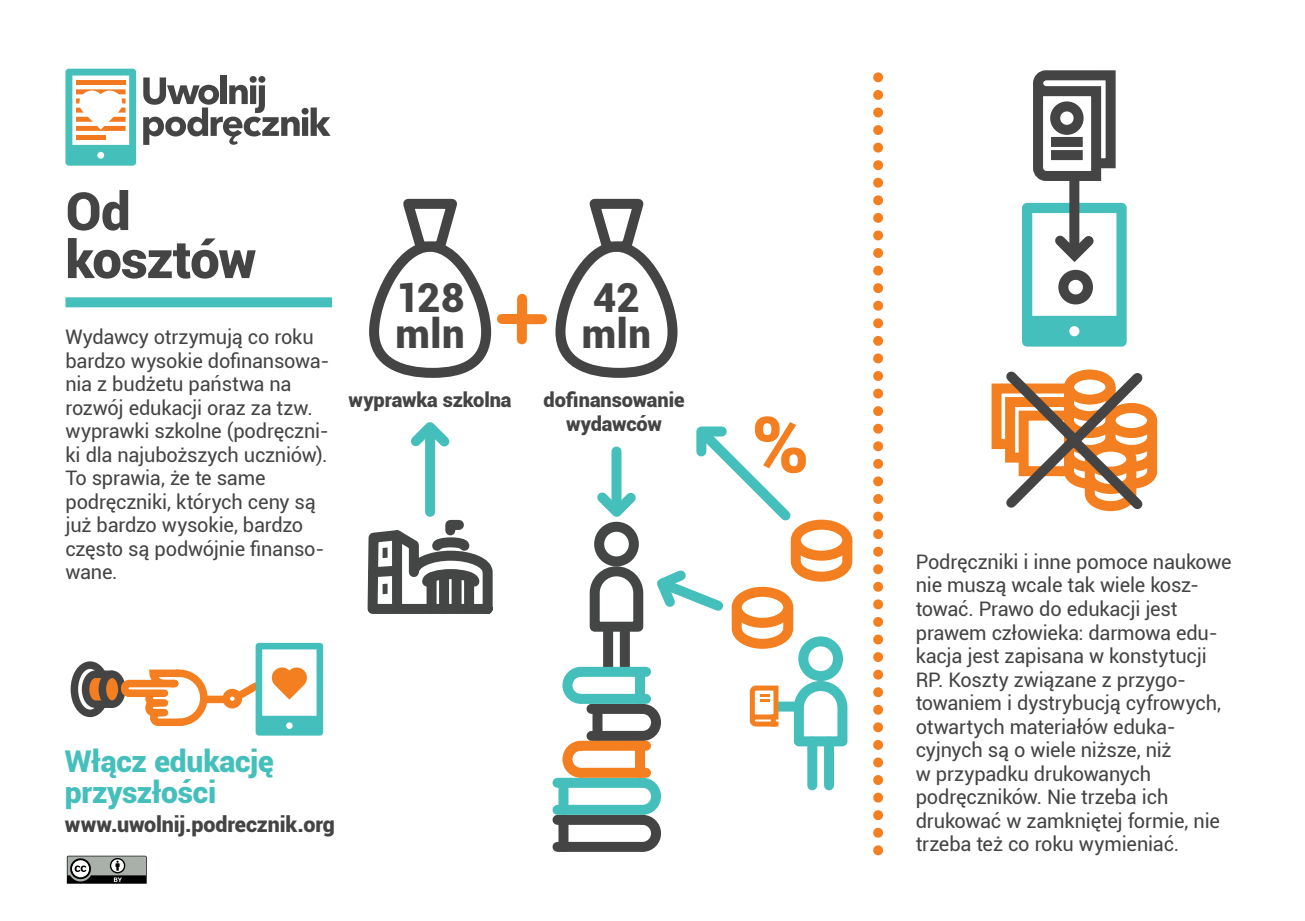
<style>
.page{position:relative;width:1305px;height:921px;background:#fff}
.page>*{position:absolute;margin:0;border:0;box-sizing:border-box;transform-origin:0 0}
.t1{font:900 52.5px/48px "Roboto";letter-spacing:-.025em;color:#444445}
.t2{font:900 40px/35.5px "Roboto";letter-spacing:.015em;color:#444445}
.t3{font:900 30px/31px "Roboto";letter-spacing:-.005em;color:#45bfbb}
.t4{font:900 21.5px "Roboto";letter-spacing:-.005em;color:#444445}
.t5{font:20px/23.5px "Roboto";letter-spacing:-.01em;color:#444445}
.t6{font:900 20px/23.5px "Roboto";letter-spacing:-.005em;color:#444445;text-align:center}
</style>
<div class="page">
<svg style="left:1033px;top:70px;width:83px;height:116px"></svg>
<div style="left:1055px;top:106px;width:23px;height:24px;background:#fff;border-radius:50%"></div>
<div style="left:1050px;top:101px;width:33px;height:34px;border:10px solid #444445;border-radius:50%"></div>
<div style="left:1050px;top:137px;width:32px;height:10px;background:#444445"></div>
<div style="left:1050px;top:150px;width:32px;height:10px;background:#444445"></div>
<div style="left:1069px;top:176px;width:10px;height:73px;background:#444445"></div>
<svg style="left:1022px;top:203px;width:104px;height:143px"></svg>
<div style="left:1063px;top:275px;width:24px;height:24px;background:#fff;border-radius:50%"></div>
<div style="left:1058px;top:270px;width:34px;height:34px;border:10px solid #444445;border-radius:50%"></div>
<svg style="left:991px;top:383px;width:6px;height:66px"></svg>
<svg style="left:997px;top:369px;width:161px;height:143px"></svg>
<div style="left:65px;top:297px;width:267px;height:10px;background:#45bfbb"></div>
<svg style="left:873px;top:72px;width:10px;height:778px"></svg>
<div style="left:603px;top:626px;width:10px;height:44px;background:#444545"></div>
<div style="left:620px;top:626px;width:10px;height:44px;background:#444545"></div>
<div style="left:798px;top:636px;width:45px;height:44px;border:10px solid #45bfbb;border-radius:50%"></div>
<svg style="left:788px;top:675px;width:60px;height:76px"></svg>
<div style="left:824px;top:741px;width:10px;height:44px;background:#45bfbb"></div>
<div style="left:807px;top:741px;width:10px;height:44px;background:#45bfbb"></div>
<div style="left:770px;top:701px;width:28px;height:10px;background:#45bfbb"></div>
<div style="left:557px;top:814px;width:84px;height:10px;background:#444445"></div>
<div style="left:557px;top:841px;width:84px;height:10px;background:#444445"></div>
<div style="left:558px;top:819px;width:10px;height:27px;background:#444445"></div>
<div style="left:591px;top:703px;width:50px;height:10px;background:#444445"></div>
<div style="left:591px;top:730px;width:50px;height:10px;background:#444445"></div>
<svg style="left:632px;top:698px;width:29px;height:47px"></svg>
<div style="left:592px;top:708px;width:10px;height:27px;background:#444445"></div>
<div style="left:557px;top:804px;width:84px;height:10px;background:#45bfbb"></div>
<div style="left:557px;top:777px;width:84px;height:10px;background:#45bfbb"></div>
<svg style="left:632px;top:772px;width:29px;height:80px"></svg>
<div style="left:558px;top:782px;width:10px;height:27px;background:#45bfbb"></div>
<div style="left:582px;top:666px;width:64px;height:10px;background:#45bfbb"></div>
<div style="left:582px;top:693px;width:64px;height:10px;background:#45bfbb"></div>
<svg style="left:562px;top:666px;width:29px;height:42px"></svg>
<div style="left:635px;top:671px;width:10px;height:27px;background:#45bfbb"></div>
<div style="left:582px;top:740px;width:64px;height:10px;background:#f47f20"></div>
<div style="left:582px;top:767px;width:64px;height:10px;background:#f47f20"></div>
<svg style="left:557px;top:735px;width:34px;height:43px"></svg>
<div style="left:635px;top:745px;width:10px;height:27px;background:#f47f20"></div>
<svg style="left:749px;top:685px;width:32px;height:42px"></svg>
<div style="left:425px;top:428px;width:10px;height:83px;background:#45bfbb"></div>
<svg style="left:410px;top:422px;width:40px;height:33px"></svg>
<svg style="left:589px;top:416px;width:264px;height:237px"></svg>
<svg style="left:369px;top:198px;width:309px;height:180px"></svg>
<svg style="left:367px;top:514px;width:126px;height:100px"></svg>
<svg style="left:143px;top:76px;width:187px;height:69px"></svg>
<svg style="left:65px;top:69px;width:71px;height:96px"></svg>
<div style="left:71px;top:661px;width:39px;height:55px;border:8px solid #444445;border-radius:50%"></div>
<svg style="left:78px;top:642px;width:245px;height:93px"></svg>
<svg style="left:67px;top:855px;width:80px;height:28px;background:#797c79"></svg>
<h1 class="t1" style="left:65px;top:185px;width:192px">Od kosztów</h1>
<p class="t5" style="left:65px;top:324px;width:265px">Wydawcy otrzymują co roku bardzo wysokie dofinansowa&shy;nia z budżetu państwa na rozwój edukacji oraz za tzw. wyprawki szkolne (podręczni&shy;ki dla najuboższych uczniów).<br>To sprawia, że te same podręczniki, których ceny są już bardzo wysokie, bardzo często są podwójnie finanso&shy;wane.</p>
<h2 class="t2" style="left:395px;top:278px;width:71px">128 mln</h2>
<h2 class="t2" style="left:582px;top:278px;width:71px">42 mln</h2>
<p class="t6" style="left:348px;top:387px;width:164px">wyprawka szkolna</p>
<p class="t6" style="left:543px;top:387px;width:142px">dofinansowanie wydawców</p>
<h3 class="t3" style="left:65px;top:744px;width:210px">Włącz edukację przyszłości</h3>
<p class="t4" style="left:65px;top:808px;width:271px">www.uwolnij.podrecznik.org</p>
<p class="t5" style="left:915px;top:549px;width:317px">Podręczniki i inne pomoce naukowe nie muszą wcale tak wiele kosz&shy;tować. Prawo do edukacji jest prawem człowieka: darmowa edu&shy;kacja jest zapisana w konstytucji<br>RP. Koszty związane z przygo&shy;towaniem i dystrybucją cyfrowych, otwartych materiałów eduka&shy;cyjnych są o wiele niższe, niż<br>w przypadku drukowanych podręczników. Nie trzeba ich drukować w zamkniętej formie, nie trzeba też co roku wymieniać.</p>
</div>
